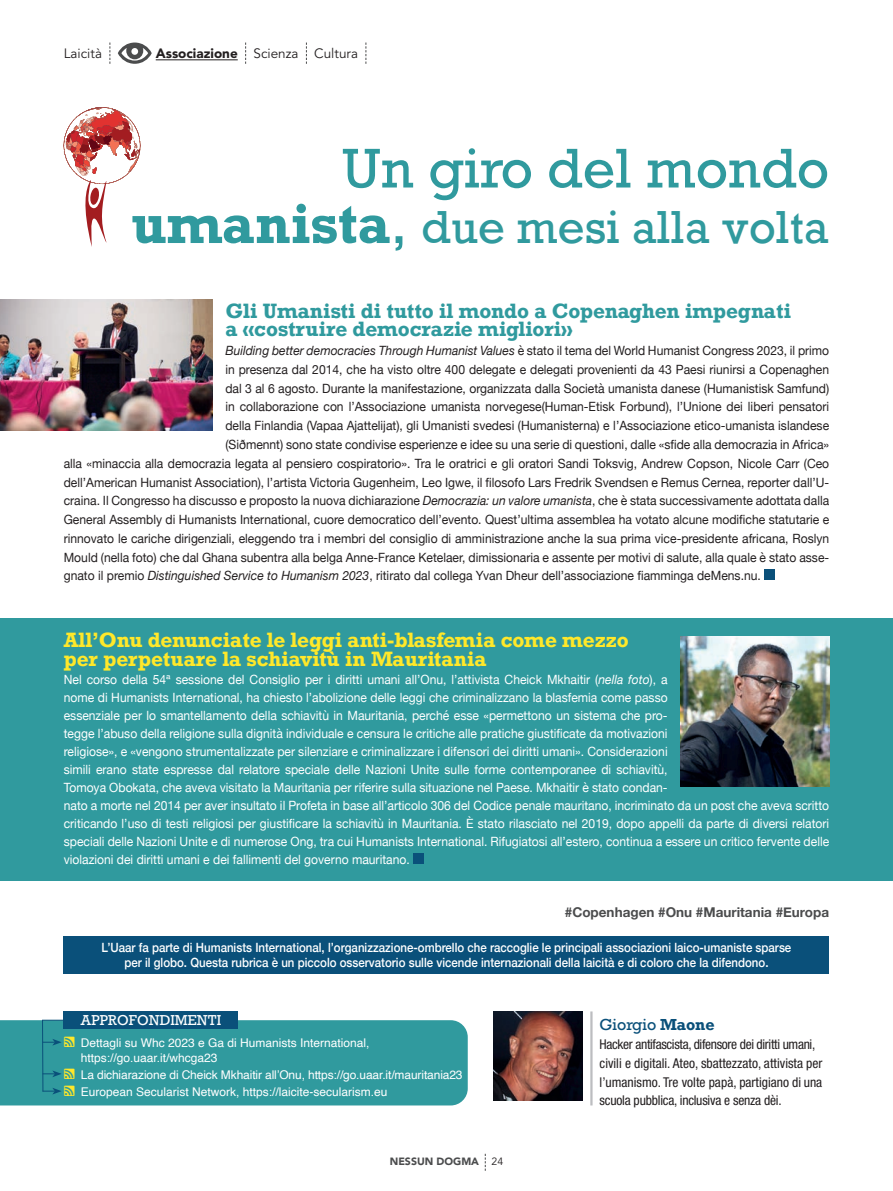
<style>
.page{position:relative;width:893px;height:1191px;background:#fff}
.page>*{position:absolute;margin:0;border:0;box-sizing:border-box;transform-origin:0 0}
.t1{font:52.5px "Rockwell";color:#309a9e}
.t2{font:43.5px "Rockwell";color:#309a9e}
.t3{font:700 19.5px "Rockwell";color:#ffe82a}
.t4{font:700 19.5px "Rockwell";color:#309a9e}
.t5{font:15px "Rockwell";color:#0a507a}
.t6{font:condensed 13.5px/18.8px "Helvetica Neue LT Std";letter-spacing:-.015em;color:#231f20}
.hashtag{font:700 13.5px "Helvetica Neue";color:#4b4c4d}
.t7{font:13.5px "Avenir LT Std";color:#231f20}
.t8{font:13.5px "Rockwell";color:#fff}
.Testi{font:12.75px "Helvetica Neue";color:#231f20;scale:.95 1}
.Testi-2{font:12.75px/18px "Helvetica Neue";color:#fff;scale:.95 1}
.t9{font:500 12.75px/15px "Helvetica Neue";color:#fff;text-align:center;scale:.9 1}
.Testi-3{font:12px/15px "Helvetica";color:#fff}
.t10{font:900 10.5px "Avenir LT Std";color:#4b4c4d}
.s1{font-weight:900}
.s2{font-weight:700;font-size:52.5px}
.s3{font-size:52.5px}
.s4{font-style:italic}
.s5{font-weight:700}
.s6{font-family:"Social Icons Pro Set 1 Rounded";font-size:15px;color:#ffe82a}
.s7{font-weight:400;color:#231f20}
</style>
<div class="page">
<svg style="left:485px;top:1153px;width:1px;height:17px"></svg>
<div style="left:0;top:618px;width:893px;height:262px;background:#309a9e"></div>
<div style="left:764px;top:569px;width:11px;height:11px;background:#0a507a"></div>
<div style="left:413px;top:853px;width:11px;height:11px;background:#0a507a"></div>
<div style="left:64px;top:1011px;width:174px;height:17px;background:#0a507a"></div>
<div style="left:0;top:1019px;width:468px;height:86px;background:#309a9e"></div>
<img style="left:680px;top:636px;width:149px;height:150px">
<img style="left:0;top:299px;width:213px;height:131px">
<img style="left:493px;top:1011px;width:90px;height:89px">
<hr style="left:590px;top:1011px;width:3px;height:94px;background:#bcbdc0">
<div style="left:64px;top:936px;width:765px;height:38px;background:#0a507a"></div>
<hr style="left:156px;top:59px;width:82px;height:1px;background:#231f20">
<svg style="left:110px;top:43px;width:1px;height:21px"></svg>
<svg style="left:118px;top:43px;width:34px;height:21px"></svg>
<svg style="left:121px;top:48px;width:27px;height:13px"></svg>
<div style="left:131px;top:48px;width:7px;height:7px;background:#fff;border-radius:50%"></div>
<svg style="left:245px;top:43px;width:1px;height:21px"></svg>
<svg style="left:306px;top:43px;width:1px;height:21px"></svg>
<svg style="left:366px;top:43px;width:1px;height:21px"></svg>
<svg style="left:64px;top:107px;width:76px;height:140px"></svg>
<p class="t7" style="left:64px;top:46px;width:40px">Laicità</p>
<p class="t7" style="left:156px;top:46px;width:204px"><span class="s1">Associazione</span> Scienza Cultura</p>
<p class="t1" style="left:342px;top:136px;width:489px">Un giro del mondo</p>
<p class="t2" style="left:131px;top:200px;width:699px"><span class="s2">umanista</span><span class="s3">,</span> due mesi alla volta</p>
<p class="t4" style="left:225px;top:298px;width:567px">Gli Umanisti di tutto il mondo a Copenaghen impegnati</p>
<p class="t4" style="left:225px;top:317px;width:349px">a «costruire democrazie migliori»</p>
<p class="Testi" style="left:225px;top:341px;width:637px"><span class="s4">Building better democracies Through Humanist Values</span> è stato il tema del World Humanist Congress 2023, il primo</p>
<p class="Testi" style="left:225px;top:360px;width:637px">in presenza dal 2014, che ha visto oltre 400 delegate e delegati provenienti da 43 Paesi riunirsi a Copenaghen</p>
<p class="Testi" style="left:225px;top:379px;width:637px">dal 3 al 6 agosto. Durante la manifestazione, organizzata dalla Società umanista danese (Humanistisk Samfund)</p>
<p class="Testi" style="left:225px;top:398px;width:637px">in collaborazione con l’Associazione umanista norvegese(Human-Etisk Forbund), l’Unione dei liberi pensatori</p>
<p class="Testi" style="left:225px;top:416px;width:637px">della Finlandia (Vapaa Ajattelijat), gli Umanisti svedesi (Humanisterna) e l’Associazione etico-umanista islandese</p>
<p class="Testi" style="left:225px;top:435px;width:637px">(Siðmennt) sono state condivise esperienze e idee su una serie di questioni, dalle «sfide alla democrazia in Africa»</p>
<p class="Testi" style="left:64px;top:454px;width:807px">alla «minaccia alla democrazia legata al pensiero cospiratorio». Tra le oratrici e gli oratori Sandi Toksvig, Andrew Copson, Nicole Carr (Ceo</p>
<p class="Testi" style="left:64px;top:473px;width:807px">dell’American Humanist Association), l’artista Victoria Gugenheim, Leo Igwe, il filosofo Lars Fredrik Svendsen e Remus Cernea, reporter dall’U-</p>
<p class="Testi" style="left:64px;top:491px;width:807px">craina. Il Congresso ha discusso e proposto la nuova dichiarazione <span class="s4">Democrazia: un valore umanista</span>, che è stata successivamente adottata dalla</p>
<p class="Testi" style="left:64px;top:510px;width:807px">General Assembly di Humanists International, cuore democratico dell’evento. Quest’ultima assemblea ha votato alcune modifiche statutarie e</p>
<p class="Testi" style="left:64px;top:529px;width:807px">rinnovato le cariche dirigenziali, eleggendo tra i membri del consiglio di amministrazione anche la sua prima vice-presidente africana, Roslyn</p>
<p class="Testi" style="left:64px;top:548px;width:807px">Mould (nella foto) che dal Ghana subentra alla belga Anne-France Ketelaer, dimissionaria e assente per motivi di salute, alla quale è stato asse-</p>
<p class="Testi" style="left:64px;top:566px;width:735px">gnato il premio <span class="s4">Distinguished Service to Humanism 2023</span>, ritirato dal collega Yvan Dheur dell’associazione fiamminga deMens.nu.</p>
<p class="t3" style="left:64px;top:627px;width:566px">All’Onu denunciate le leggi anti-blasfemia come mezzo</p>
<p class="t3" style="left:64px;top:646px;width:424px">per perpetuare la schiavitù in Mauritania</p>
<p class="Testi-2" style="left:64px;top:671px;width:807px">Nel corso della 54ª sessione del Consiglio per i diritti umani all’Onu, l’attivista Cheick Mkhaitir (<span class="s4">nella foto</span>), a<br>nome di Humanists International, ha chiesto l’abolizione delle leggi che criminalizzano la blasfemia come passo<br>essenziale per lo smantellamento della schiavitù in Mauritania, perché esse «permettono un sistema che pro-<br>tegge l’abuso della religione sulla dignità individuale e censura le critiche alle pratiche giustificate da motivazioni<br>religiose», e «vengono strumentalizzate per silenziare e criminalizzare i difensori dei diritti umani». Considerazioni<br>simili erano state espresse dal relatore speciale delle Nazioni Unite sulle forme contemporanee di schiavitù,<br>Tomoya Obokata, che aveva visitato la Mauritania per riferire sulla situazione nel Paese. Mkhaitir è stato condan-<br>nato a morte nel 2014 per aver insultato il Profeta in base all’articolo 306 del Codice penale mauritano, incriminato da un post che aveva scritto criticando l’uso di testi religiosi per giustificare la schiavitù in Mauritania. È stato rilasciato nel 2019, dopo appelli da parte di diversi relatori speciali delle Nazioni Unite e di numerose Ong, tra cui Humanists International. Rifugiatosi all’estero, continua a essere un critico fervente delle violazioni dei diritti umani e dei fallimenti del governo mauritano.</p>
<p class="hashtag" style="left:565px;top:901px;width:266px">#Copenhagen #Onu #Mauritania #Europa</p>
<p class="t9" style="left:102px;top:939px;width:768px">L’Uaar fa parte di Humanists International, l’organizzazione-ombrello che raccoglie le principali associazioni laico-umaniste sparse per il globo. Questa rubrica è un piccolo osservatorio sulle vicende internazionali della laicità e di coloro che la difendono.</p>
<p class="t8" style="left:81px;top:1012px;width:142px">APPROFONDIMENTI</p>
<p class="t5" style="left:600px;top:1015px;width:116px">Giorgio <span class="s5">Maone</span></p>
<p class="t6" style="left:600px;top:1035px;width:224px">Hacker antifascista, difensore dei diritti umani, civili e digitali. Ateo, sbattezzato, attivista per l’umanismo. Tre volte papà, partigiano di una scuola pubblica, inclusiva e senza dèi.</p>
<p class="Testi-3" style="left:81px;top:1035px;width:290px;text-indent:-17px"><span class="s6">4</span> Dettagli su Whc 2023 e Ga di Humanists International, https://go.uaar.it/whcga23</p>
<p class="Testi-3" style="left:64px;top:1067px;width:400px"><span class="s6">4</span> La dichiarazione di Cheick Mkhaitir all’Onu, https://go.uaar.it/mauritania23</p>
<p class="Testi-3" style="left:64px;top:1084px;width:325px"><span class="s6">4</span> European Secularist Network, https://laicite-secularism.eu</p>
<p class="t10" style="left:390px;top:1155px;width:115px">NESSUN DOGMA <span class="s7">24</span></p>
</div>
